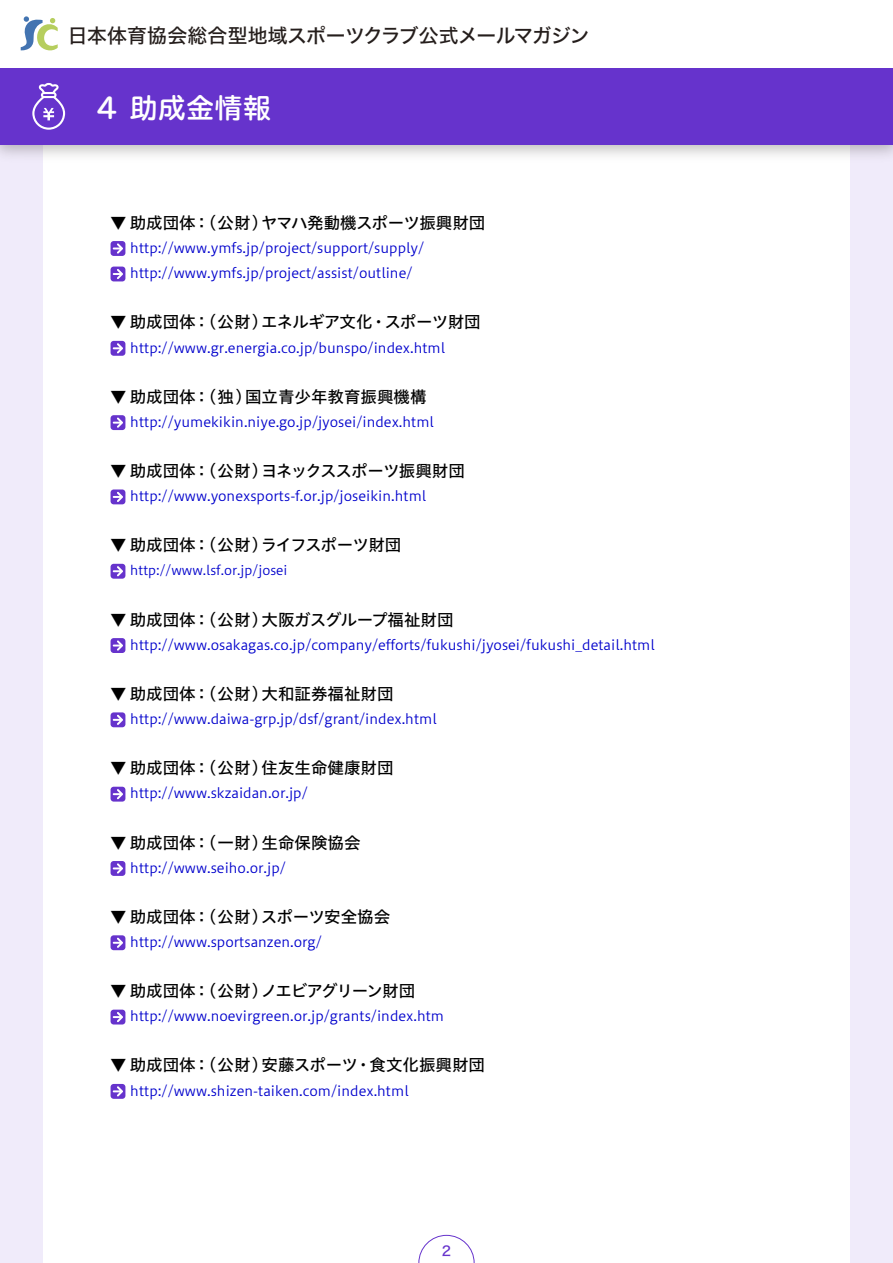
<style>
.page{position:relative;width:893px;height:1263px;background:#fff}
.page>*{position:absolute;margin:0;border:0;box-sizing:border-box;transform-origin:0 0}
.t1{font:700 27px "TBUDR Go Std";letter-spacing:.05em;color:#fff}
.t2{font:19.8px "Hira Kaku Std N W5";letter-spacing:-.025em;color:#251e1c}
.t3{font:16.5px "Hiragino UD Sans Std N W5";color:#000}
.t4{font:16.5px "Hiragino UD Sans Std N W5";letter-spacing:-.03em;color:#000}
.t5{font:16.5px "Hiragino UD Sans Std N W5";letter-spacing:-.05em;color:#000}
.t6{font:13.5px/25.5px "Hiragino UD Sans Std N W3";color:#00c}
.t7{font:13.5px "Hira Kaku Std N W5";color:#63c}
.t8{font:12.75px "Hiragino UD Sans Std N W3";color:#00c}
</style>
<div class="page">
<div style="left:0;top:145px;width:43px;height:1118px;background:#f0ebfa"></div>
<div style="left:850px;top:145px;width:43px;height:1118px;background:#f0ebfa"></div>
<svg style="left:21px;top:16px;width:37px;height:35px"></svg>
<div style="left:0;top:68px;width:893px;height:77px;background:#63c"></div>
<svg style="left:418px;top:1234px;width:57px;height:29px"></svg>
<div style="left:111px;top:241px;width:14px;height:15px;background:#63c;border-radius:3px"></div>
<svg style="left:113px;top:243px;width:10px;height:11px"></svg>
<div style="left:111px;top:267px;width:14px;height:14px;background:#63c;border-radius:3px"></div>
<svg style="left:113px;top:269px;width:10px;height:10px"></svg>
<div style="left:111px;top:341px;width:14px;height:15px;background:#63c;border-radius:3px"></div>
<svg style="left:113px;top:343px;width:10px;height:10px"></svg>
<div style="left:111px;top:415px;width:14px;height:15px;background:#63c;border-radius:3px"></div>
<svg style="left:113px;top:417px;width:10px;height:11px"></svg>
<div style="left:111px;top:489px;width:14px;height:15px;background:#63c;border-radius:3px"></div>
<svg style="left:113px;top:492px;width:10px;height:10px"></svg>
<div style="left:111px;top:564px;width:14px;height:15px;background:#63c;border-radius:3px"></div>
<svg style="left:113px;top:566px;width:10px;height:10px"></svg>
<div style="left:111px;top:638px;width:14px;height:15px;background:#63c;border-radius:3px"></div>
<svg style="left:113px;top:640px;width:10px;height:11px"></svg>
<div style="left:111px;top:712px;width:14px;height:15px;background:#63c;border-radius:3px"></div>
<svg style="left:113px;top:715px;width:10px;height:10px"></svg>
<div style="left:111px;top:787px;width:14px;height:14px;background:#63c;border-radius:3px"></div>
<svg style="left:113px;top:789px;width:10px;height:10px"></svg>
<div style="left:111px;top:861px;width:14px;height:15px;background:#63c;border-radius:3px"></div>
<svg style="left:113px;top:863px;width:10px;height:11px"></svg>
<div style="left:111px;top:935px;width:14px;height:15px;background:#63c;border-radius:3px"></div>
<svg style="left:113px;top:937px;width:10px;height:11px"></svg>
<div style="left:111px;top:1010px;width:14px;height:14px;background:#63c;border-radius:3px"></div>
<svg style="left:113px;top:1012px;width:10px;height:10px"></svg>
<div style="left:111px;top:1084px;width:14px;height:15px;background:#63c;border-radius:3px"></div>
<svg style="left:113px;top:1086px;width:10px;height:10px"></svg>
<svg style="left:32px;top:83px;width:33px;height:47px"></svg>
<h2 class="t2" style="left:68px;top:21px;width:523px">日本体育協会総合型地域スポーツクラブ公式メールマガジン</h2>
<h1 class="t1" style="left:97px;top:85px;width:175px">4 助成金情報</h1>
<p class="t3" style="left:110px;top:210px;width:377px">▼ 助成団体：(公財)ヤマハ発動機スポーツ振興財団</p>
<p class="t6" style="left:130px;top:234px;width:296px">http://www.ymfs.jp/project/support/supply/ http://www.ymfs.jp/project/assist/outline/</p>
<p class="t4" style="left:110px;top:310px;width:372px">▼ 助成団体：(公財)エネルギア文化・スポーツ財団</p>
<p class="t6" style="left:130px;top:334px;width:316px">http://www.gr.energia.co.jp/bunspo/index.html</p>
<p class="t3" style="left:110px;top:384px;width:318px">▼ 助成団体：(独)国立青少年教育振興機構</p>
<p class="t6" style="left:130px;top:408px;width:305px">http://yumekikin.niye.go.jp/jyosei/index.html</p>
<p class="t4" style="left:110px;top:458px;width:356px">▼ 助成団体：(公財)ヨネックススポーツ振興財団</p>
<p class="t6" style="left:130px;top:482px;width:298px">http://www.yonexsports-f.or.jp/joseikin.html</p>
<p class="t4" style="left:110px;top:532px;width:293px">▼ 助成団体：(公財)ライフスポーツ財団</p>
<p class="t8" style="left:130px;top:561px;width:159px">http://www.lsf.or.jp/josei</p>
<p class="t3" style="left:110px;top:607px;width:345px">▼ 助成団体：(公財)大阪ガスグループ福祉財団</p>
<p class="t6" style="left:130px;top:631px;width:526px">http://www.osakagas.co.jp/company/efforts/fukushi/jyosei/fukushi_detail.html</p>
<p class="t3" style="left:110px;top:681px;width:285px">▼ 助成団体：(公財)大和証券福祉財団</p>
<p class="t6" style="left:130px;top:705px;width:308px">http://www.daiwa-grp.jp/dsf/grant/index.html</p>
<p class="t3" style="left:110px;top:755px;width:285px">▼ 助成団体：(公財)住友生命健康財団</p>
<p class="t6" style="left:130px;top:780px;width:179px">http://www.skzaidan.or.jp/</p>
<p class="t3" style="left:110px;top:830px;width:252px">▼ 助成団体：(一財)生命保険協会</p>
<p class="t6" style="left:130px;top:854px;width:157px">http://www.seiho.or.jp/</p>
<p class="t3" style="left:110px;top:904px;width:282px">▼ 助成団体：(公財)スポーツ安全協会</p>
<p class="t6" style="left:130px;top:928px;width:193px">http://www.sportsanzen.org/</p>
<p class="t5" style="left:110px;top:978px;width:306px">▼ 助成団体：(公財)ノエビアグリーン財団</p>
<p class="t6" style="left:130px;top:1003px;width:315px">http://www.noevirgreen.or.jp/grants/index.htm</p>
<p class="t3" style="left:110px;top:1053px;width:376px">▼ 助成団体：(公財)安藤スポーツ・食文化振興財団</p>
<p class="t6" style="left:130px;top:1077px;width:280px">http://www.shizen-taiken.com/index.html</p>
<p class="t7" style="left:442px;top:1240px;width:11px">2</p>
</div>
